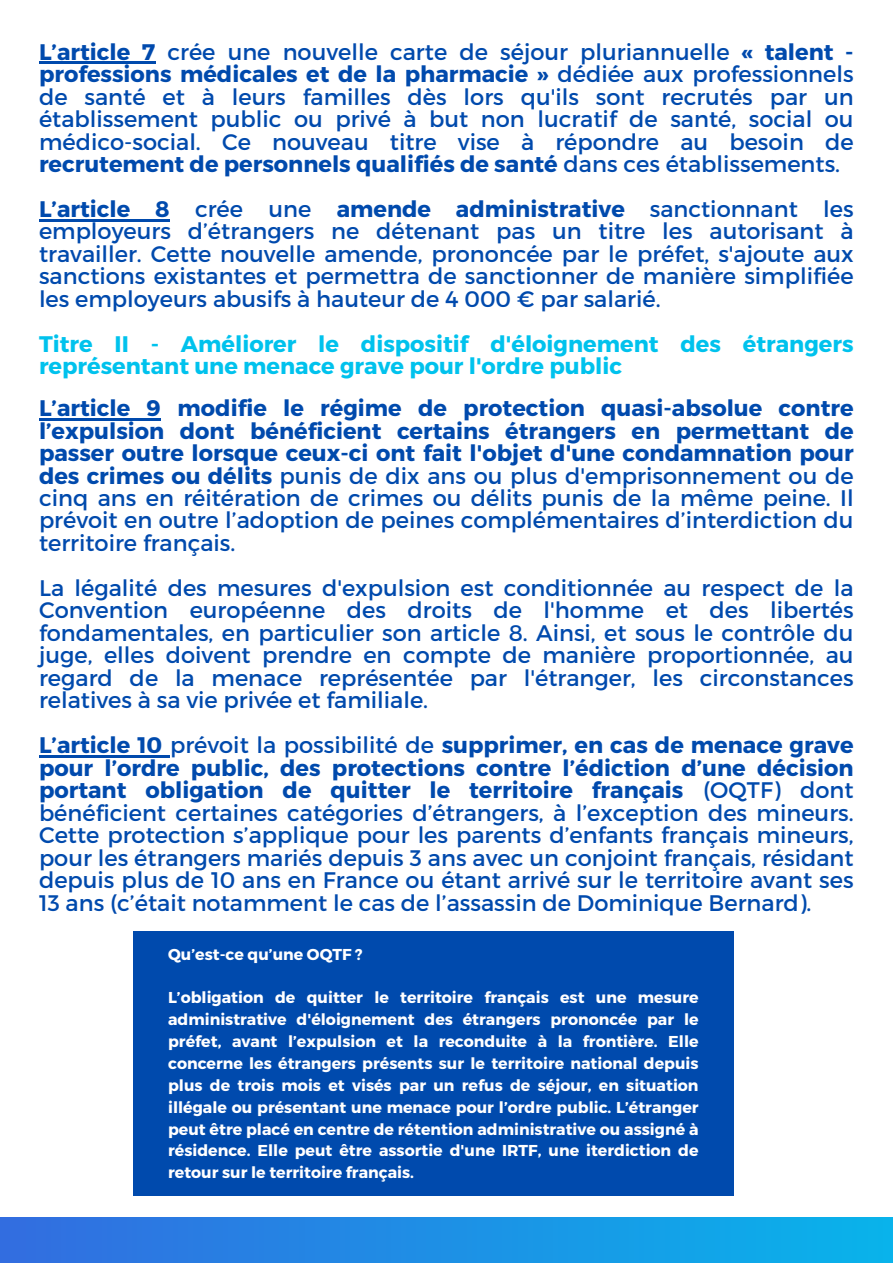
<style>
.page{position:relative;width:893px;height:1264px;background:#fff}
.page>*{position:absolute;margin:0;border:0;box-sizing:border-box;transform-origin:0 0}
.t1{font:22.5px/22.5px "Montserrat";color:#004aad;text-align:justify}
.t2{font:700 22.5px/22.5px "Montserrat";color:#004aad;text-align:justify}
.t3{font:700 22.5px/22.5px "Montserrat";color:#00c2ed}
.t4{font:700 15.75px/21.9px "Montserrat";color:#fff;text-align:justify}
.s1{font-weight:700}
.s2{font-weight:400}
</style>
<div class="page">
<div style="left:0;top:1217px;width:892px;height:45px;background:linear-gradient(to right,#336de0,#09b3eb)"></div>
<hr style="left:39px;top:62px;width:116px;height:2px;background:#004aad">
<hr style="left:39px;top:219px;width:91px;height:2px;background:#004aad">
<hr style="left:130px;top:219px;width:39px;height:2px;background:#004aad">
<hr style="left:39px;top:418px;width:122px;height:2px;background:#004aad">
<hr style="left:39px;top:755px;width:123px;height:3px;background:#004aad">
<svg style="left:162px;top:755px;width:8px;height:3px"></svg>
<div style="left:133px;top:931px;width:600px;height:264px;background:#004aad"></div>
<p class="t1" style="left:39px;top:39px;width:816px"><span class="s1">L’article 7</span> crée une nouvelle carte de séjour pluriannuelle <span class="s1">« talent - professions médicales et de la pharmacie »</span> dédiée aux professionnels de santé et à leurs familles dès lors qu'ils sont recrutés par un établissement public ou privé à but non lucratif de santé, social ou médico-social. Ce nouveau titre vise à</p>
<p class="t1" style="left:39px;top:129px;width:816px;text-indent:516px">répondre au besoin de <span class="s1">recrutement de personnels qualifiés de santé</span> dans ces établissements.</p>
<p class="t1" style="left:39px;top:196px;width:816px;text-align:left"><span class="s1">L’article 8</span> crée une <span class="s1">amende administrative</span> sanctionnant les employeurs d’étrangers ne détenant pas un titre les autorisant à travailler. Cette nouvelle amende, prononcée par le préfet, s'ajoute aux sanctions existantes et permettra de sanctionner de manière simplifiée les employeurs abusifs à hauteur de 4 000 € par salarié.</p>
<p class="t3" style="left:39px;top:331px;width:816px">Titre II - Améliorer le dispositif d'éloignement des étrangers représentant une menace grave pour l'ordre public</p>
<p class="t2" style="left:39px;top:395px;width:816px">L’article 9 modifie le régime de protection quasi-absolue contre l’expulsion dont bénéficient certains étrangers en permettant de passer outre lorsque ceux-ci ont fait l'objet d'une condamnation pour des crimes ou délits <span class="s2">punis de dix ans ou plus d'emprisonnement ou de cinq ans en réitération de crimes ou délits punis de la même peine. Il prévoit en outre l’adoption de peines complémentaires d’interdiction du territoire français.</span></p>
<p class="t1" style="left:39px;top:575px;width:816px">La légalité des mesures d'expulsion est conditionnée au respect de la Convention européenne des droits de l'homme et des libertés fondamentales, en particulier son article 8. Ainsi, et sous le contrôle du juge, elles doivent prendre en compte de manière proportionnée, au regard de la menace représentée par l'étranger, les circonstances relatives à sa vie privée et familiale.</p>
<p class="t1" style="left:39px;top:733px;width:816px"><span class="s1">L’article 10</span> prévoit la possibilité de <span class="s1">supprimer, en cas de menace grave pour l’ordre public, des protections contre l’édiction d’une décision portant obligation de quitter le territoire français</span> (OQTF) dont bénéficient certaines catégories d’étrangers, à l’exception des mineurs.<br>Cette protection s’applique pour les parents d’enfants français mineurs, pour les étrangers mariés depuis 3 ans avec un conjoint français, résidant depuis plus de 10 ans en France ou étant arrivé sur le territoire avant ses 13 ans (c’était notamment le cas de l’assassin de Dominique Bernard).</p>
<p class="t4" style="left:168px;top:942px;width:196px">Qu’est-ce qu’une OQTF ?</p>
<p class="t4" style="left:168px;top:985px;width:532px">L’obligation de quitter le territoire français est une mesure administrative d'éloignement des étrangers prononcée par le préfet, avant l’expulsion et la reconduite à la frontière. Elle concerne les étrangers présents sur le territoire national depuis plus de trois mois et visés par un refus de séjour, en situation illégale ou présentant une menace pour l’ordre public. L’étranger peut être placé en centre de rétention administrative ou assigné à résidence. Elle peut être assortie d'une IRTF, une iterdiction de retour sur le territoire français.</p>
</div>
